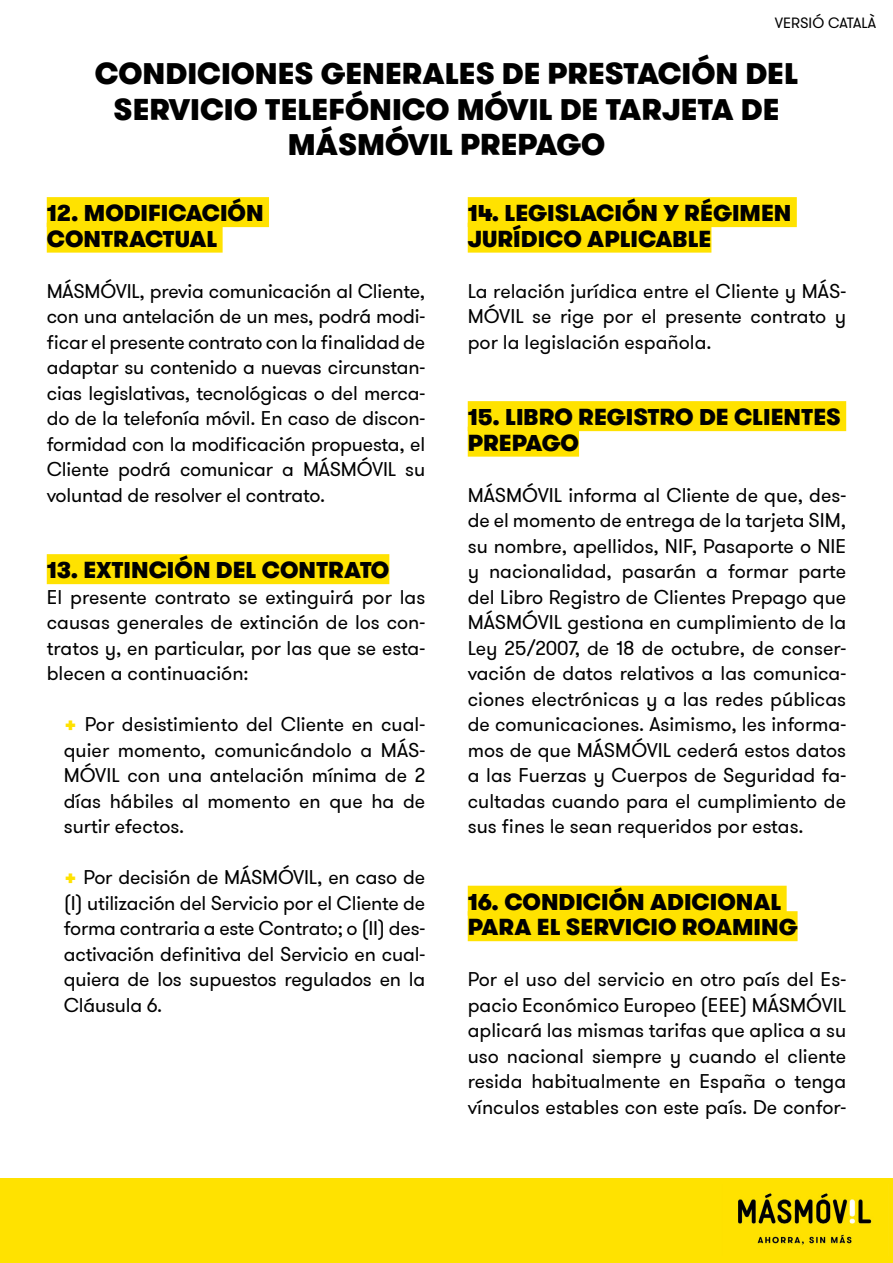
<style>
.page{position:relative;width:893px;height:1263px;background:#fff}
.page>*{position:absolute;margin:0;border:0;box-sizing:border-box;transform-origin:0 0}
.t1{font:900 29.7px/35.5px "GT Walsheim Pro";color:#000;text-align:center}
.t2{font:900 22.8px/25.5px "GT Walsheim Pro";color:#000}
.t3{font:19.8px/25.5px "GT Walsheim Pro";color:#000;text-align:justify}
.t4{font:14.85px "GT Walsheim Pro";color:#000}
.s1{font-weight:800;color:#ffe200}
</style>
<div class="page">
<div style="left:0;top:1178px;width:893px;height:85px;background:#ffe200"></div>
<img style="left:738px;top:1193px;width:134px;height:52px">
<div style="left:47px;top:197px;width:222px;height:30px;background:#ffe200"></div>
<div style="left:47px;top:223px;width:176px;height:30px;background:#ffe200"></div>
<div style="left:47px;top:554px;width:342px;height:30px;background:#ffe200"></div>
<div style="left:468px;top:197px;width:329px;height:30px;background:#ffe200"></div>
<div style="left:468px;top:223px;width:243px;height:30px;background:#ffe200"></div>
<div style="left:468px;top:401px;width:378px;height:30px;background:#ffe200"></div>
<div style="left:468px;top:427px;width:111px;height:30px;background:#ffe200"></div>
<div style="left:468px;top:886px;width:319px;height:30px;background:#ffe200"></div>
<div style="left:468px;top:911px;width:330px;height:30px;background:#ffe200"></div>
<p class="t4" style="left:775px;top:13px;width:103px">VERSIÓ CATALÀ</p>
<h1 class="t1" style="left:95px;top:56px;width:705px">CONDICIONES GENERALES DE PRESTACIÓN DEL<br>SERVICIO TELEFÓNICO MÓVIL DE TARJETA DE<br>MÁSMÓVIL PREPAGO</h1>
<p class="t2" style="left:47px;top:200px;width:218px">12. MODIFICACIÓN<br>CONTRACTUAL</p>
<p class="t3" style="left:47px;top:278px;width:380px">MÁSMÓVIL, previa comunicación al Cliente, con una antelación de un mes, podrá modi&shy;ficar el presente contrato con la finalidad de adaptar su contenido a nuevas circunstan&shy;cias legislativas, tecnológicas o del merca&shy;do de la telefonía móvil. En caso de discon&shy;formidad con la modificación propuesta, el Cliente podrá comunicar a MÁSMÓVIL su voluntad de resolver el contrato.</p>
<p class="t2" style="left:47px;top:557px;width:344px">13. EXTINCIÓN DEL CONTRATO</p>
<p class="t3" style="left:47px;top:584px;width:380px">El presente contrato se extinguirá por las causas generales de extinción de los con&shy;tratos y, en particular, por las que se esta&shy;blecen a continuación:</p>
<p class="t3" style="left:64px;top:712px;width:363px"><span class="s1">+</span> Por desistimiento del Cliente en cual&shy;quier momento, comunicándolo a MÁS-MÓVIL con una antelación mínima de 2 días hábiles al momento en que ha de surtir efectos.</p>
<p class="t3" style="left:64px;top:865px;width:363px"><span class="s1">+</span> Por decisión de MÁSMÓVIL, en caso de (I) utilización del Servicio por el Cliente de forma contraria a este Contrato; o (II) des&shy;activación definitiva del Servicio en cual&shy;quiera de los supuestos regulados en la Cláusula 6.</p>
<p class="t2" style="left:468px;top:200px;width:325px">14. LEGISLACIÓN Y RÉGIMEN<br>JURÍDICO APLICABLE</p>
<p class="t3" style="left:468px;top:278px;width:380px">La relación jurídica entre el Cliente y MÁS-MÓVIL se rige por el presente contrato y por la legislación española.</p>
<p class="t2" style="left:468px;top:404px;width:375px">15. LIBRO REGISTRO DE CLIENTES<br>PREPAGO</p>
<p class="t3" style="left:468px;top:482px;width:380px">MÁSMÓVIL informa al Cliente de que, des&shy;de el momento de entrega de la tarjeta SIM, su nombre, apellidos, NIF, Pasaporte o NIE y nacionalidad, pasarán a formar parte del Libro Registro de Clientes Prepago que MÁSMÓVIL gestiona en cumplimiento de la Ley 25/2007, de 18 de octubre, de conser&shy;vación de datos relativos a las comunica&shy;ciones electrónicas y a las redes públicas de comunicaciones. Asimismo, les informa&shy;mos de que MÁSMÓVIL cederá estos datos a las Fuerzas y Cuerpos de Seguridad fa&shy;cultadas cuando para el cumplimiento de sus fines le sean requeridos por estas.</p>
<p class="t2" style="left:468px;top:889px;width:331px">16. CONDICIÓN ADICIONAL<br>PARA EL SERVICIO ROAMING</p>
<p class="t3" style="left:468px;top:967px;width:380px">Por el uso del servicio en otro país del Es&shy;pacio Económico Europeo (EEE) MÁSMÓVIL aplicará las mismas tarifas que aplica a su uso nacional siempre y cuando el cliente resida habitualmente en España o tenga vínculos estables con este país. De confor-</p>
</div>
